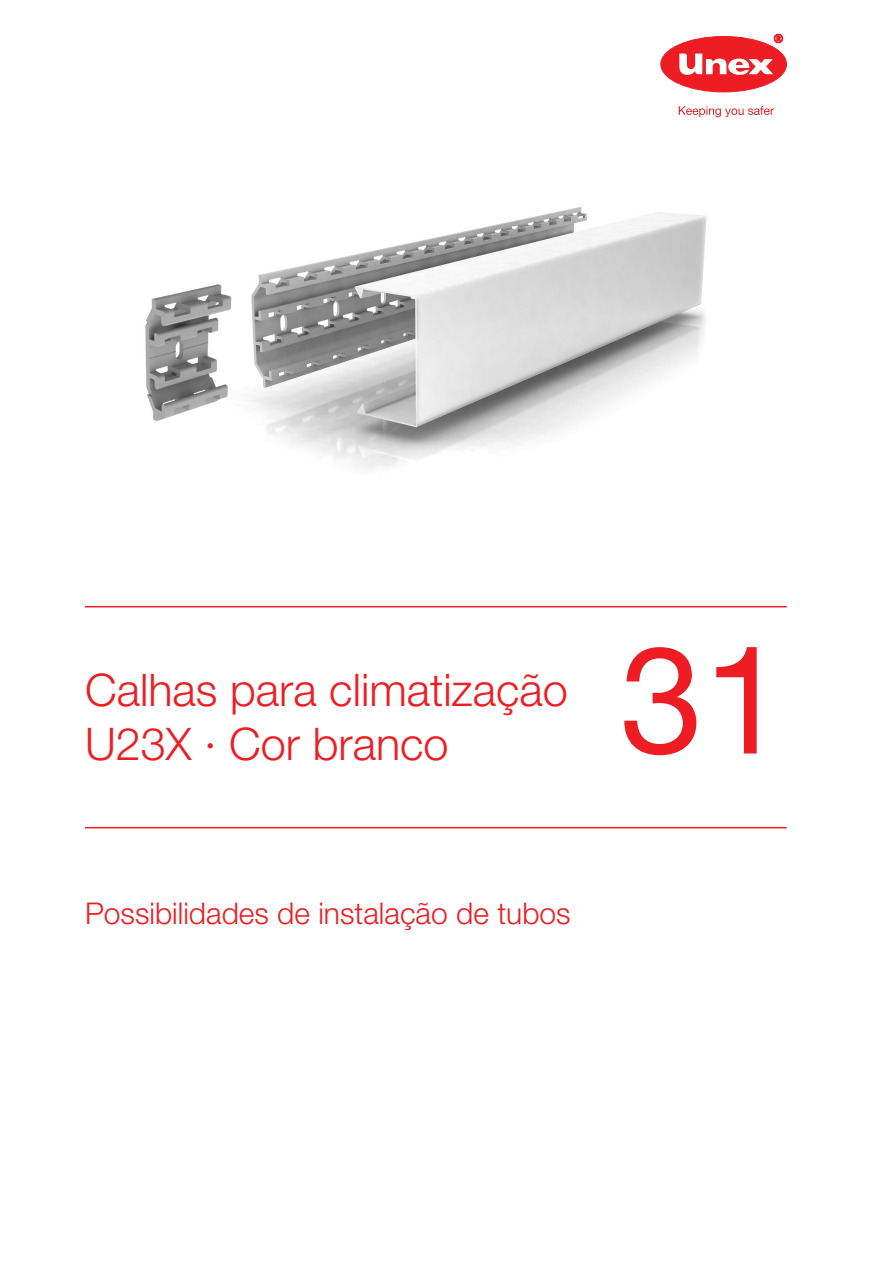
<style>
.page{position:relative;width:893px;height:1263px;background:#fff}
.page>*{position:absolute;margin:0;border:0;box-sizing:border-box;transform-origin:0 0}
.t1{font:150px "Helvetica Neue LT Std";color:#ee1d23}
.t2{font:300 45px/54px "Helvetica Neue LT Std";color:#ee1d23}
.t3{font:300 30px "Helvetica Neue LT Std";color:#ee1d23}
</style>
<div class="page">
<img style="left:145px;top:207px;width:562px;height:263px">
<hr style="left:85px;top:606px;width:702px;height:1px;background:#ee1d23">
<hr style="left:85px;top:827px;width:702px;height:1px;background:#ee1d23">
<div style="left:661px;top:36px;width:125px;height:56px;background:#ee1d23;border-radius:50%"></div>
<div style="left:661px;top:36px;width:126px;height:56px;border:1px solid #ee1d23;border-radius:50%"></div>
<svg style="left:774px;top:34px;width:9px;height:9px"></svg>
<svg style="left:679px;top:54px;width:94px;height:21px"></svg>
<svg style="left:679px;top:106px;width:95px;height:11px"></svg>
<p class="t2" style="left:85px;top:661px;width:484px">Calhas para climatização<br>U23X · Cor branco</p>
<h1 class="t1" style="left:620px;top:611px;width:168px">31</h1>
<p class="t3" style="left:85px;top:895px;width:487px">Possibilidades de instalação de tubos</p>
</div>
